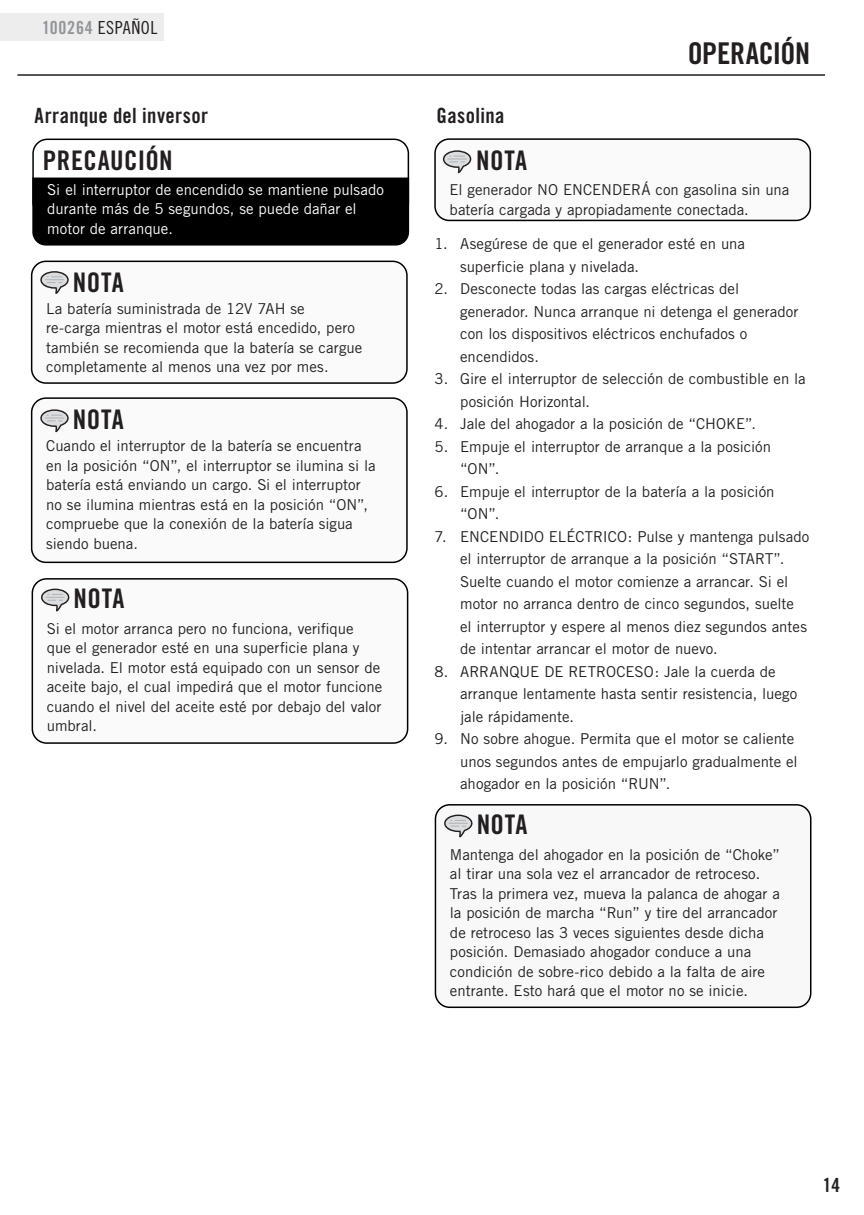
<style>
.page{position:relative;width:864px;height:1215px;background:#fff}
.page>*{position:absolute;margin:0;border:0;box-sizing:border-box;transform-origin:0 0}
.TOC_title{font:30px "Trade Gothic Bold Cond Twenty";color:#231f20}
.Bubble_Title{font:27px "Trade Gothic Bold Cond Twenty";letter-spacing:.015em;color:#231f20}
.Sub-Title{font:21px "Trade Gothic Bold Cond Twenty";letter-spacing:.015em;color:#231f20}
.t1{font:19.5px "Trade Gothic Bold Cond Twenty";color:#231f20}
.t2{font:18px "Trade Gothic Cond Eighteen";letter-spacing:.025em;color:#231f20}
.Paragraph__Tight{font:15px/19.5px "Trade Gothic";color:#231f20}
.Paragraph__Rerverse{font:15px/19.5px "Trade Gothic";color:#fff}
.s1{font-family:"Trade Gothic Bold Cond Twenty";color:#939598}
</style>
<div class="page">
<hr style="left:17px;top:74px;width:808px;height:2px;background:#231f20">
<div style="left:0;top:14px;width:164px;height:27px;background:#ededee"></div>
<div style="left:32px;top:398px;width:375px;height:164px;background:#fafafa;border-radius:14px"></div>
<div style="left:31px;top:397px;width:377px;height:166px;border:2px solid #000;border-radius:14px"></div>
<svg style="left:40px;top:409px;width:29px;height:23px"></svg>
<div style="left:32px;top:261px;width:375px;height:122px;background:#fafafa;border-radius:14px"></div>
<div style="left:31px;top:261px;width:377px;height:123px;border:2px solid #000;border-radius:14px"></div>
<svg style="left:40px;top:271px;width:29px;height:23px"></svg>
<div style="left:32px;top:579px;width:376px;height:164px;background:#fafafa;border-radius:14px"></div>
<div style="left:32px;top:578px;width:376px;height:166px;border:2px solid #000;border-radius:14px"></div>
<svg style="left:41px;top:589px;width:28px;height:22px"></svg>
<div style="left:435px;top:805px;width:376px;height:202px;background:#f8f8f8;border-radius:14px"></div>
<div style="left:435px;top:804px;width:376px;height:204px;border:2px solid #000;border-radius:14px"></div>
<svg style="left:444px;top:815px;width:29px;height:22px"></svg>
<div style="left:32px;top:139px;width:377px;height:79px;border:2px solid #000;border-radius:14px"></div>
<div style="left:32px;top:176px;width:378px;height:70px;background:#000"></div>
<div style="left:435px;top:139px;width:375px;height:81px;background:#fafafa;border-radius:14px"></div>
<div style="left:434px;top:138px;width:377px;height:83px;border:2px solid #000;border-radius:14px"></div>
<svg style="left:443px;top:150px;width:28px;height:23px"></svg>
<p class="t2" style="left:42px;top:17px;width:117px"><span class="s1">100264</span> ESPAÑOL</p>
<p class="Sub-Title" style="left:35px;top:103px;width:175px">Arranque del inversor</p>
<p class="Bubble_Title" style="left:43px;top:144px;width:131px">PRECAUCIÓN</p>
<p class="Paragraph__Rerverse" style="left:47px;top:179px;width:338px">Si el interruptor de encendido se mantiene pulsado durante más de 5 segundos, se puede dañar el motor de arranque.</p>
<p class="Bubble_Title" style="left:73px;top:266px;width:52px">NOTA</p>
<p class="Paragraph__Tight" style="left:46px;top:299px;width:318px">La batería suministrada de 12V 7AH se re-carga mientras el motor está encedido, pero también se recomienda que la batería se cargue completamente al menos una vez por mes.</p>
<p class="Bubble_Title" style="left:73px;top:403px;width:52px">NOTA</p>
<p class="Paragraph__Tight" style="left:46px;top:436px;width:331px">Cuando el interruptor de la batería se encuentra en la posición “ON”, el interruptor se ilumina si la batería está enviando un cargo. Si el interruptor no se ilumina mientras está en la posición “ON”, compruebe que la conexión de la batería sigua siendo buena.</p>
<p class="Bubble_Title" style="left:74px;top:582px;width:52px">NOTA</p>
<p class="Paragraph__Tight" style="left:47px;top:618px;width:337px">Si el motor arranca pero no funciona, verifique<br>que el generador esté en una superficie plana y nivelada. El motor está equipado con un sensor de aceite bajo, el cual impedirá que el motor funcione cuando el nivel del aceite esté por debajo del valor umbral.</p>
<p class="Sub-Title" style="left:437px;top:103px;width:69px">Gasolina</p>
<p class="Bubble_Title" style="left:476px;top:144px;width:52px">NOTA</p>
<p class="TOC_title" style="left:688px;top:35px;width:28px">Operaci</p>
<p class="TOC_title" style="left:781px;top:35px;width:27px">ón</p>
<p class="Paragraph__Tight" style="left:450px;top:180px;width:341px">El generador NO ENCENDERÁ con gasolina sin una batería cargada y apropiadamente conectada.</p>
<p class="Paragraph__Tight" style="left:460px;top:232px;width:286px;line-height:22.5px;text-indent:-26px">1. Asegúrese de que el generador esté en una superficie plana y nivelada.</p>
<p class="Paragraph__Tight" style="left:460px;top:277px;width:340px;line-height:22.5px;text-indent:-26px">2. Desconecte todas las cargas eléctricas del generador. Nunca arranque ni detenga el generador con los dispositivos eléctricos enchufados o encendidos.</p>
<p class="Paragraph__Tight" style="left:460px;top:367px;width:347px;line-height:22.5px;text-indent:-26px">3. Gire el interruptor de selección de combustible en la posición Horizontal.</p>
<p class="Paragraph__Tight" style="left:435px;top:414px;width:323px">4. Jale del ahogador a la posición de “CHOKE”.</p>
<p class="Paragraph__Tight" style="left:460px;top:435px;width:312px;line-height:22.5px;text-indent:-26px">5. Empuje el interruptor de arranque a la posición “ON”.</p>
<p class="Paragraph__Tight" style="left:460px;top:480px;width:316px;line-height:22.5px;text-indent:-26px">6. Empuje el interruptor de la batería a la posición “ON”.</p>
<p class="Paragraph__Tight" style="left:460px;top:525px;width:351px;line-height:22.5px;text-indent:-26px">7. ENCENDIDO ELÉCTRICO: Pulse y mantenga pulsado el interruptor de arranque a la posición “START”.<br>Suelte cuando el motor comienze a arrancar. Si el motor no arranca dentro de cinco segundos, suelte el interruptor y espere al menos diez segundos antes de intentar arrancar el motor de nuevo.</p>
<p class="Paragraph__Tight" style="left:460px;top:660px;width:339px;line-height:22.5px;text-indent:-26px">8. ARRANQUE DE RETROCESO: Jale la cuerda de arranque lentamente hasta sentir resistencia, luego jale rápidamente.</p>
<p class="Paragraph__Tight" style="left:460px;top:727px;width:339px;line-height:22.5px;text-indent:-26px">9. No sobre ahogue. Permita que el motor se caliente unos segundos antes de empujarlo gradualmente el ahogador en la posición “RUN”.</p>
<p class="Bubble_Title" style="left:477px;top:808px;width:52px">NOTA</p>
<p class="Paragraph__Tight" style="left:450px;top:844px;width:332px">Mantenga del ahogador en la posición de “Choke” al tirar una sola vez el arrancador de retroceso.<br>Tras la primera vez, mueva la palanca de ahogar a la posición de marcha “Run” y tire del arrancador de retroceso las 3 veces siguientes desde dicha posición. Demasiado ahogador conduce a una condición de sobre-rico debido a la falta de aire entrante. Esto hará que el motor no se inicie.</p>
<h3 class="t1" style="left:823px;top:1173px;width:19px">14</h3>
</div>
